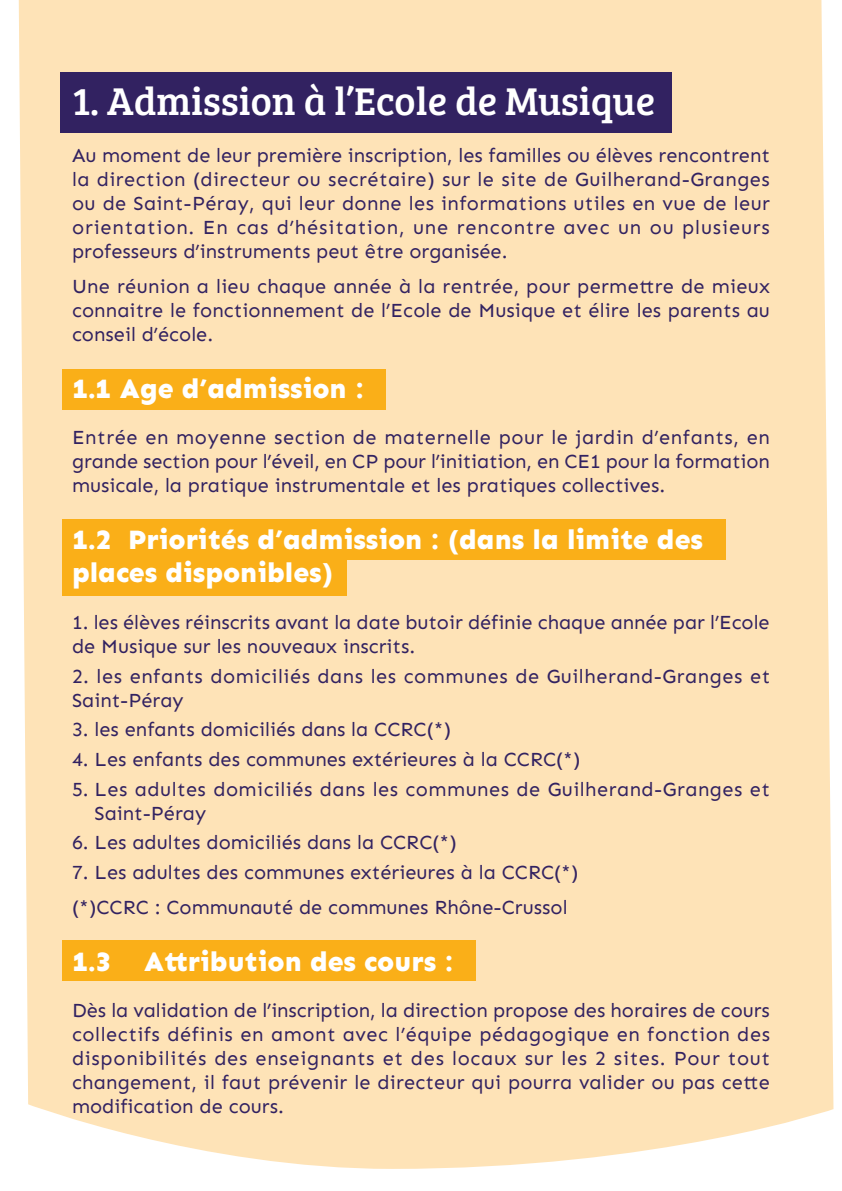
<style>
.page{position:relative;width:842px;height:1191px;background:#fff}
.page>*{position:absolute;margin:0;border:0;box-sizing:border-box;transform-origin:0 0}
.t1{font:40px "Bree Serif";color:#fff}
.t2{font:800 28px/33.6px "Sen";color:#fff}
.t3{font:20px/24px "Sen";color:#322261;text-align:justify}
.t4{font:20px/24px "Sen";letter-spacing:.025em;color:#322261}
</style>
<div class="page">
<div style="left:18px;top:0;width:815px;height:1168px;background:#fee3b7"></div>
<div style="left:62px;top:940px;width:414px;height:41px;background:#faaf18"></div>
<div style="left:62px;top:519px;width:664px;height:40px;background:#faaf18"></div>
<div style="left:62px;top:555px;width:285px;height:40px;background:#faaf18"></div>
<div style="left:62px;top:369px;width:324px;height:41px;background:#faaf18"></div>
<div style="left:61px;top:72px;width:611px;height:60px;background:#322261"></div>
<h1 class="t1" style="left:72px;top:72px;width:584px">1. Admission à l’Ecole de Musique</h1>
<p class="t3" style="left:72px;top:143px;width:699px">Au moment de leur première inscription, les familles ou élèves rencontrent la direction (directeur ou secrétaire) sur le site de Guilherand-Granges ou de Saint-Péray, qui leur donne les informations utiles en vue de leur orientation. En cas d’hésitation, une rencontre avec un ou plusieurs professeurs d’instruments peut être organisée.</p>
<p class="t3" style="left:72px;top:274px;width:700px">Une réunion a lieu chaque année à la rentrée, pour permettre de mieux connaitre le fonctionnement de l’Ecole de Musique et élire les parents au conseil d’école.</p>
<h2 class="t2" style="left:72px;top:371px;width:294px">1.1 Age d’admission :</h2>
<p class="t3" style="left:72px;top:425px;width:699px">Entrée en moyenne section de maternelle pour le jardin d’enfants, en grande section pour l’éveil, en CP pour l’initiation, en CE1 pour la formation musicale, la pratique instrumentale et les pratiques collectives.</p>
<h2 class="t2" style="left:72px;top:522px;width:632px">1.2 Priorités d’admission : (dans la limite des places disponibles)</h2>
<p class="t3" style="left:72px;top:610px;width:699px">1. les élèves réinscrits avant la date butoir définie chaque année par l’Ecole de Musique sur les nouveaux inscrits.</p>
<p class="t4" style="left:72px;top:664px;width:700px">2. les enfants domiciliés dans les communes de Guilherand-Granges et<br>Saint-Péray</p>
<p class="t3" style="left:72px;top:717px;width:381px">3. les enfants domiciliés dans la CCRC(*)</p>
<p class="t3" style="left:72px;top:747px;width:510px">4. Les enfants des communes extérieures à la CCRC(*)</p>
<p class="t4" style="left:94px;top:777px;width:677px;text-indent:-22px">5. Les adultes domiciliés dans les communes de Guilherand-Granges et<br>Saint-Péray</p>
<p class="t3" style="left:72px;top:830px;width:386px">6. Les adultes domiciliés dans la CCRC(*)</p>
<p class="t3" style="left:72px;top:854px;width:508px;line-height:35.4px">7. Les adultes des communes extérieures à la CCRC(*) (*)CCRC : Communauté de communes Rhône-Crussol</p>
<h2 class="t2" style="left:72px;top:944px;width:383px">1.3 Attribution des cours :</h2>
<p class="t3" style="left:72px;top:998px;width:699px">Dès la validation de l’inscription, la direction propose des horaires de cours collectifs définis en amont avec l’équipe pédagogique en fonction des disponibilités des enseignants et des locaux sur les 2 sites. Pour tout changement, il faut prévenir le directeur qui pourra valider ou pas cette modification de cours.</p>
</div>
